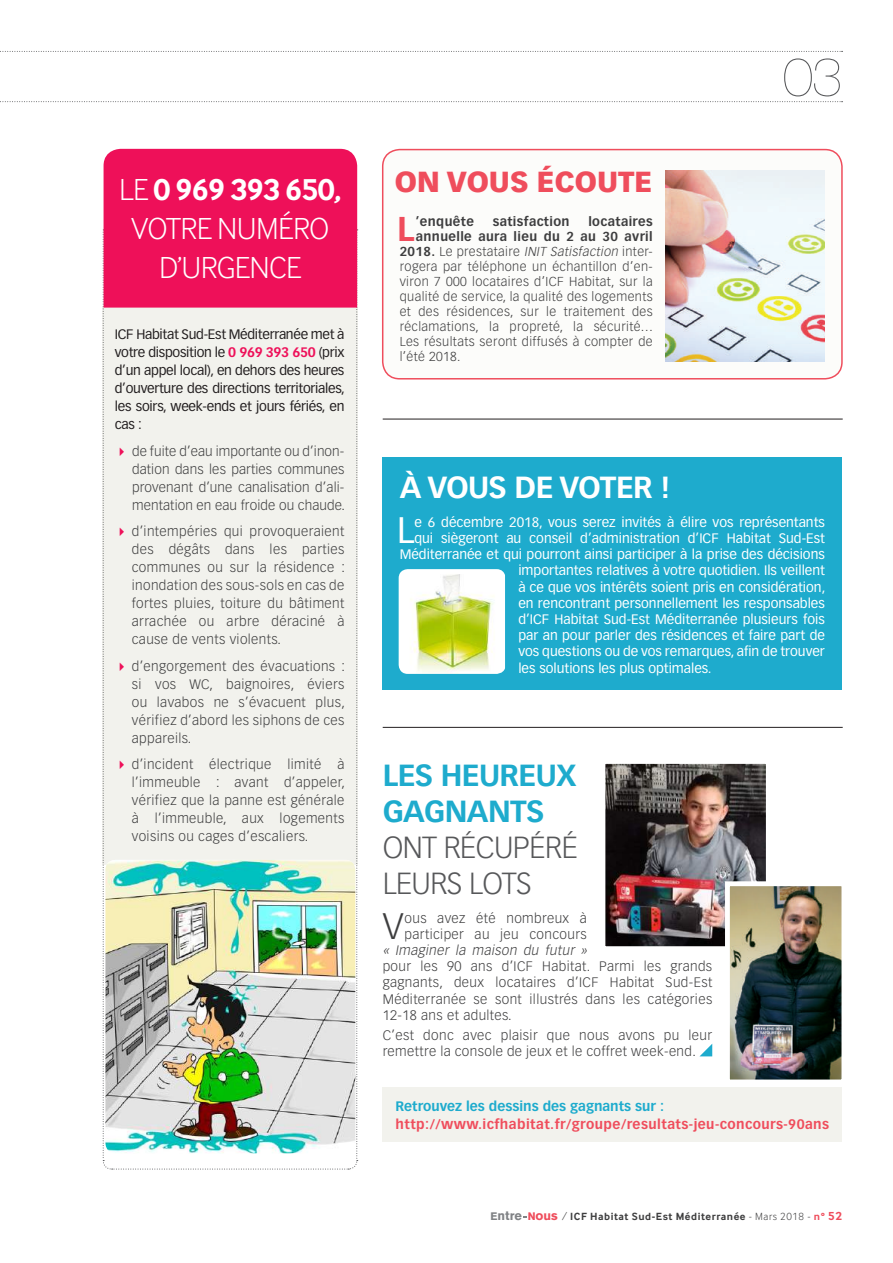
<style>
.page{position:relative;width:893px;height:1263px;background:#fff}
.page>*{position:absolute;margin:0;border:0;box-sizing:border-box;transform-origin:0 0}
.t1{font:200 54px "Helvetica Neue LT Pro";color:#57585a}
.t2{font:36.3px "Vectora LT Pro";color:#fff}
.t3{font:300 36.3px "Vectora LT Pro";color:#3e3e3f}
.t4{font:700 33.75px "Vectora LT Pro";color:#ef4d5c}
.t5{font:300 31.5px/39px "Inter Face";letter-spacing:-.02em;color:#fff;text-align:center}
.t6{font:300 30px/36px "Vectora LT Pro";letter-spacing:-.02em;color:#57585a}
.t7{font:700 30px/36px "Vectora LT Pro";letter-spacing:-.02em;color:#1eabcd}
.t8{font:700 30px "Vectora LT Pro";letter-spacing:-.02em;color:#fff}
.t9{font:900 28.5px "Vectora LT Pro";color:#ef4d5c}
.t10{font:300 13.5px/18px "Vectora LT Pro";letter-spacing:.03em;color:#3e3e3f;text-align:justify}
.t11{font:13.5px "Vectora LT Pro";color:#fff}
.t12{font:13.5px/18px "Vectora LT Pro";letter-spacing:-.02em;color:#231f20;text-align:justify}
.t13{font:700 13.5px "Vectora LT Pro";letter-spacing:.035em;color:#ef4d5c}
.t14{font:700 13.5px "Vectora LT Pro";color:#1eabcd}
.t15{font:italic 300 13.5px "Vectora LT Pro";color:#3e3e3f}
.t16{font:300 12.75px "Vectora LT Pro";letter-spacing:.03em;color:#3e3e3f}
.t17{font:700 12.75px "Vectora LT Pro";letter-spacing:.03em;color:#3e3e3f}
.t18{font:700 10.8px "Inter Face";letter-spacing:.05em;color:#3e3e3f}
.s1{font-weight:700}
.s2{font-weight:700;color:#ee1059}
.s3{color:#ee1059}
.s4{font-style:italic}
.s5{font-family:"Akzidenz Grotesk BE";color:#808285}
.s6{font-family:"Akzidenz Grotesk BE";font-size:12.75px;color:#808285}
.s7{font-family:"Akzidenz Grotesk BE";color:#ef4d5c}
.s8{font-family:"Akzidenz Grotesk BE";font-size:12.75px;color:#ef4d5c}
.s9{font-weight:300}
.s10{color:#ef4d5c}
.s11{font-size:12.15px;color:#ef4d5c}
</style>
<div class="page">
<svg style="left:0;top:51px;width:843px;height:1px"></svg>
<svg style="left:0;top:101px;width:843px;height:1px"></svg>
<div style="left:383px;top:150px;width:459px;height:229px;background:#fcfcfa;border-radius:17px"></div>
<div style="left:382px;top:149px;width:461px;height:230px;border:2px solid #ef4d5c;border-radius:17px"></div>
<hr style="left:383px;top:727px;width:460px;height:1px;background:#231f20">
<hr style="left:383px;top:419px;width:460px;height:1px;background:#231f20">
<svg style="left:103px;top:149px;width:255px;height:1021px;background:#f1c1cd"></svg>
<img style="left:105px;top:860px;width:250px;height:293px">
<div style="left:383px;top:457px;width:459px;height:233px;background:#1eabcd"></div>
<img style="left:399px;top:569px;width:106px;height:105px">
<img style="left:665px;top:170px;width:160px;height:192px">
<div style="left:383px;top:1088px;width:459px;height:54px;background:#f2f2ed"></div>
<img style="left:605px;top:763px;width:237px;height:317px">
<h3 class="t5" style="left:119px;top:169px;width:224px">LE <span class="s1">0 969 393 650,<br></span>VOTRE NUMÉRO<br>D’URGENCE</h3>
<p class="t12" style="left:115px;top:326px;width:232px">ICF Habitat Sud-Est Méditerranée met à votre disposition le <span class="s2">0 969 393 650</span> (prix d’un appel local), en dehors des heures d’ouverture des directions territoriales, les soirs, week-ends et jours fériés, en cas :</p>
<p class="t10" style="left:132px;top:442px;width:214px;text-indent:-17px"><span class="s3">✔</span> de fuite d’eau importante ou d’inon&shy;dation dans les parties communes provenant d’une canalisation d’ali&shy;mentation en eau froide ou chaude.</p>
<p class="t10" style="left:132px;top:523px;width:215px;text-indent:-17px"><span class="s3">✔</span> d’intempéries qui provoqueraient des dégâts dans les parties communes ou sur la résidence : inondation des sous-sols en cas de fortes pluies, toiture du bâtiment arrachée ou arbre déraciné à cause de vents violents.</p>
<p class="t10" style="left:132px;top:657px;width:215px;text-indent:-17px"><span class="s3">✔</span> d’engorgement des évacuations : si vos WC, baignoires, éviers ou lavabos ne s’évacuent plus, vérifiez d’abord les siphons de ces appareils.</p>
<p class="t10" style="left:132px;top:756px;width:215px;text-indent:-17px"><span class="s3">✔</span> d’incident électrique limité à l’immeuble : avant d’appeler, vérifiez que la panne est générale à l’immeuble, aux logements voisins ou cages d’escaliers.</p>
<h3 class="t9" style="left:395px;top:164px;width:259px">ON VOUS ÉCOUTE</h3>
<h3 class="t4" style="left:397px;top:208px;width:19px">L</h3>
<p class="t17" style="left:416px;top:214px;width:60px">’enquête</p>
<p class="t17" style="left:493px;top:214px;width:78px">satisfaction</p>
<p class="t17" style="left:588px;top:214px;width:66px">locataires</p>
<p class="t17" style="left:416px;top:229px;width:238px">annuelle aura lieu du 2 au 30 avril</p>
<p class="t16" style="left:400px;top:244px;width:254px"><span class="s1">2018.</span> Le prestataire <span class="s4">INIT Satisfaction</span> inter-</p>
<p class="t16" style="left:400px;top:259px;width:254px">rogera par téléphone un échantillon d’en-</p>
<p class="t16" style="left:400px;top:274px;width:254px">viron 7 000 locataires d’ICF Habitat, sur la</p>
<p class="t16" style="left:400px;top:289px;width:255px">qualité de service, la qualité des logements</p>
<p class="t16" style="left:400px;top:304px;width:255px">et des résidences, sur le traitement des</p>
<p class="t16" style="left:400px;top:319px;width:255px">réclamations, la propreté, la sécurité…</p>
<p class="t16" style="left:400px;top:334px;width:255px">Les résultats seront diffusés à compter de</p>
<p class="t16" style="left:400px;top:349px;width:62px">l’été 2018.</p>
<h1 class="t1" style="left:783px;top:45px;width:60px">03</h1>
<h3 class="t8" style="left:400px;top:469px;width:272px">À VOUS DE VOTER !</h3>
<h2 class="t2" style="left:397px;top:508px;width:19px">L</h2>
<p class="t11" style="left:414px;top:514px;width:412px">e 6 décembre 2018, vous serez invités à élire vos représentants</p>
<p class="t11" style="left:414px;top:530px;width:412px">qui siègeront au conseil d’administration d’ICF Habitat Sud-Est</p>
<p class="t11" style="left:400px;top:546px;width:427px">Méditerranée et qui pourront ainsi participer à la prise des décisions</p>
<p class="t11" style="left:518px;top:562px;width:308px">importantes relatives à votre quotidien. Ils veillent</p>
<p class="t11" style="left:518px;top:579px;width:309px">à ce que vos intérêts soient pris en considération,</p>
<p class="t11" style="left:518px;top:595px;width:308px">en rencontrant personnellement les responsables</p>
<p class="t11" style="left:518px;top:611px;width:308px">d’ICF Habitat Sud-Est Méditerranée plusieurs fois</p>
<p class="t11" style="left:518px;top:627px;width:308px">par an pour parler des résidences et faire part de</p>
<p class="t11" style="left:518px;top:643px;width:308px">vos questions ou de vos remarques, afin de trouver</p>
<p class="t11" style="left:518px;top:660px;width:195px">les solutions les plus optimales.</p>
<h3 class="t7" style="left:383px;top:757px;width:196px">LES HEUREUX<br>GAGNANTS</h3>
<h3 class="t6" style="left:383px;top:829px;width:197px">ONT RÉCUPÉRÉ<br>LEURS LOTS</h3>
<h2 class="t3" style="left:383px;top:904px;width:22px">V</h2>
<p class="t10" style="left:405px;top:910px;width:184px;line-height:16.2px">ous avez été nombreux à participer au jeu concours</p>
<p class="t15" style="left:383px;top:942px;width:208px">« Imaginer la maison du futur »</p>
<p class="t10" style="left:383px;top:958px;width:331px;line-height:16.2px">pour les 90 ans d’ICF Habitat. Parmi les grands gagnants, deux locataires d’ICF Habitat Sud-Est Méditerranée se sont illustrés dans les catégories 12-18 ans et adultes.</p>
<p class="t10" style="left:383px;top:1027px;width:331px;line-height:16.2px">C’est donc avec plaisir que nous avons pu leur remettre la console de jeux et le coffret week-end.</p>
<p class="t14" style="left:395px;top:1098px;width:270px">Retrouvez les dessins des gagnants sur :</p>
<p class="t13" style="left:395px;top:1116px;width:435px">http://www.icfhabitat.fr/groupe/resultats-jeu-concours-90ans</p>
<p class="t18" style="left:491px;top:1210px;width:353px"><span class="s5">E</span><span class="s6">ntre</span> <span class="s7">N</span><span class="s8">ous</span> <span class="s9">/</span> ICF Habitat Sud-Est Méditerranée <span class="s9">- Mars 2018 -</span> <span class="s10">n°</span> <span class="s11">52</span></p>
</div>
